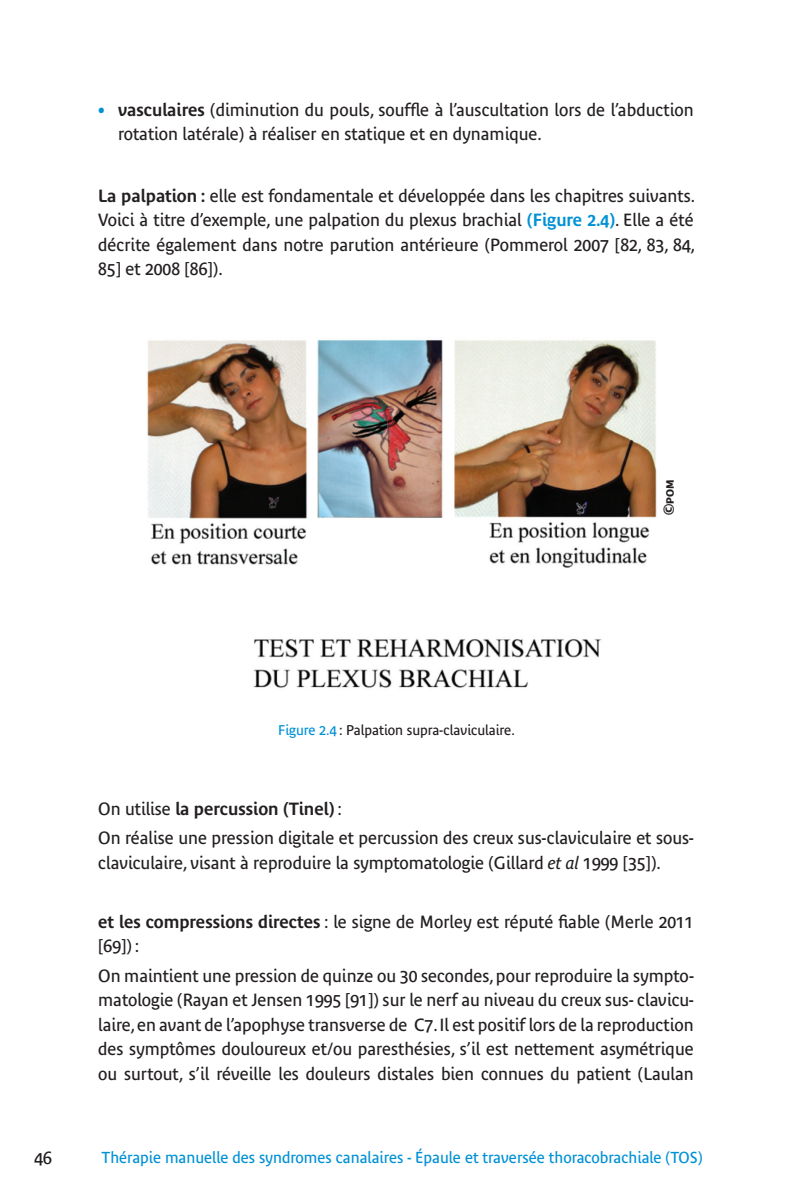
<style>
.page{position:relative;width:791px;height:1200px;background:#fff}
.page>*{position:absolute;margin:0;border:0;box-sizing:border-box;transform-origin:0 0}
.t1{font:17.5px/24.5px "Bienvenue";color:#231f20}
.t2{font:15.75px "Bienvenue";color:#0091d5}
.t3{font:14px "Bienvenue";color:#231f20}
.t4{font:700 10.5px "Bienvenue";color:#231f20}
.s1{font-weight:600;color:#0091d5}
.s2{font-weight:600}
.s3{color:#0091d5}
.s4{font-size:14px}
.s5{font-style:italic}
</style>
<div class="page">
<img style="left:147px;top:340px;width:510px;height:348px">
<p class="t1" style="left:118px;top:97px;width:577px;text-indent:-20px"><span class="s1">•</span> <span class="s2">vasculaires</span> (diminution du pouls, souffle à l’auscultation lors de l’abduction rotation latérale) à réaliser en statique et en dynamique.</p>
<p class="t1" style="left:98px;top:183px;width:598px;text-align:justify"><span class="s2">La palpation :</span> elle est fondamentale et développée dans les chapitres suivants.<br>Voici à titre d’exemple, une palpation du plexus brachial <span class="s1">(Figure 2.4)</span>. Elle a été décrite également dans notre parution antérieure (Pommerol 2007 [82, 83, 84, 85] et 2008 [86]).</p>
<p class="t3" style="left:278px;top:721px;width:238px"><span class="s3">Figure 2.4</span> : Palpation supra-claviculaire.</p>
<p class="t4" style="left:664px;top:515px;width:37px;rotate:-90deg"><span class="s4">©</span>POM</p>
<p class="t1" style="left:98px;top:793px;width:597px;line-height:29.4px">On utilise <span class="s2">la percussion (Tinel)</span> :<br>On réalise une pression digitale et percussion des creux sus-claviculaire et sous-</p>
<p class="t1" style="left:98px;top:850px;width:564px">claviculaire, visant à reproduire la symptomatologie (Gillard <span class="s5">et al</span> 1999 [35]).</p>
<p class="t1" style="left:98px;top:909px;width:597px"><span class="s2">et les compressions directes</span> : le signe de Morley est réputé fiable (Merle 2011 [69]) :</p>
<p class="t1" style="left:98px;top:963px;width:597px;text-align:justify">On maintient une pression de quinze ou 30 secondes, pour reproduire la sympto&shy;matologie (Rayan et Jensen 1995 [91]) sur le nerf au niveau du creux sus- clavicu&shy;laire, en avant de l’apophyse transverse de C7. I l est positif lors de la reproduction des symptômes douloureux et/ou paresthésies, s’il est nettement asymétrique ou surtout, s’il réveille les douleurs distales bien connues du patient (Laulan</p>
<p class="t1" style="left:34px;top:1145px;width:19px">46</p>
<p class="t2" style="left:101px;top:1148px;width:602px">Thérapie manuelle des syndromes canalaires - Épaule et traversée thoracobrachiale (TOS)</p>
</div>
